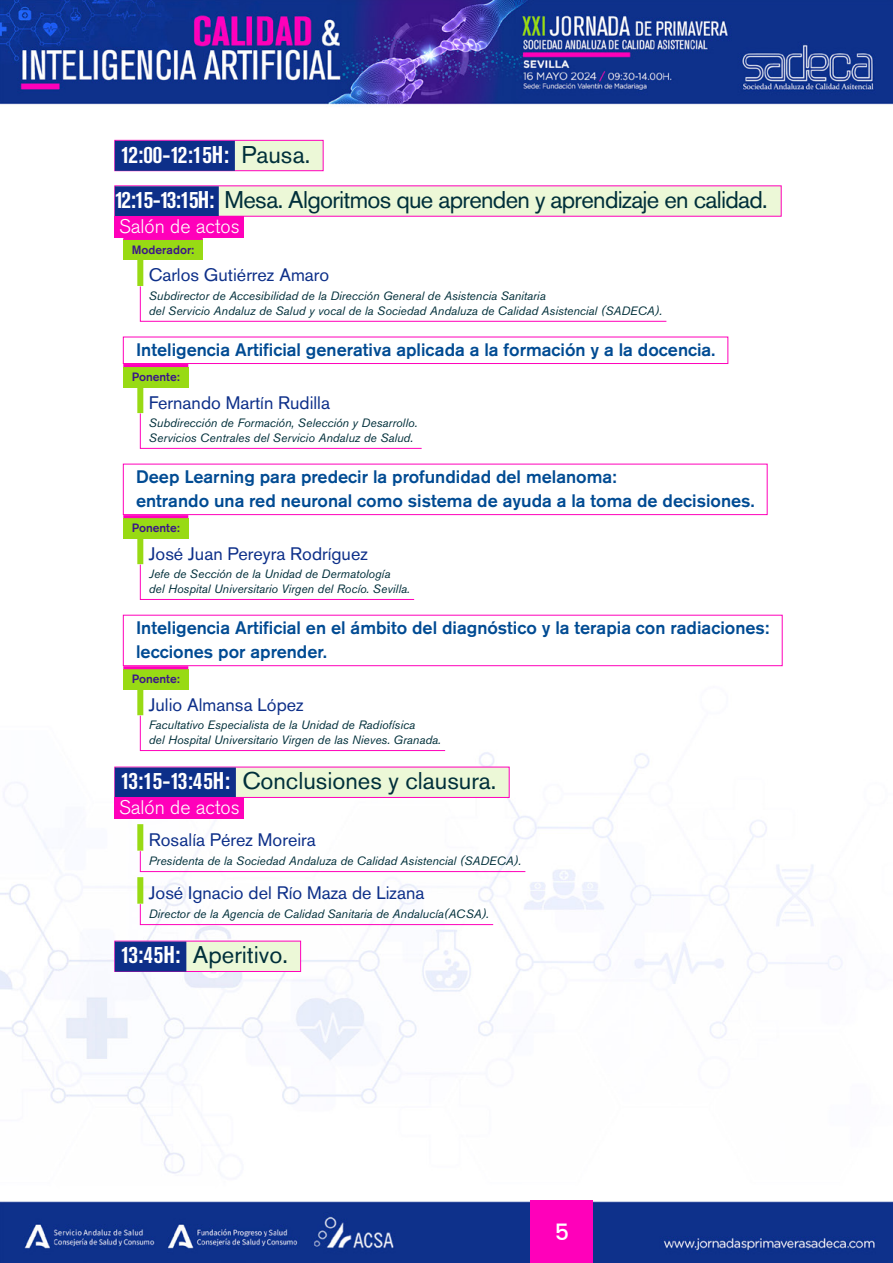
<style>
.page{position:relative;width:893px;height:1263px;background:#fff}
.page>*{position:absolute;margin:0;border:0;box-sizing:border-box;transform-origin:0 0}
.t1{font:24px/45.5px "Akzidenz Grotesk BE";letter-spacing:-.03em;color:#002f3a}
.t2{font:24px "Akzidenz Grotesk BE";color:#002f3a}
.t3{font:500 22.5px "Poppins";color:#fff}
.t4{font:300 19.5px "Akzidenz Grotesk BE";color:#fff}
.t5{font:500 18px/24px "Akzidenz Grotesk BE";color:#004b93}
.t6{font:18px "Akzidenz Grotesk BE";color:#0d2f89}
.t7{font:italic 12px/14.4px "Akzidenz Grotesk BE";color:#002f3a}
.t8{font:500 12px "Akzidenz Grotesk BE";color:#3a1589}
.s1{font-weight:700;font-stretch:condensed;color:#fff}
</style>
<div class="page">
<img style="left:0;top:0;width:893px;height:1263px">
<div style="left:531px;top:1201px;width:62px;height:62px;background:#ff00ba"></div>
<div style="left:114px;top:140px;width:210px;height:31px;background:#ecf8d7;border:1px solid #ff00ba"></div>
<div style="left:115px;top:141px;width:120px;height:30px;background:#0d2f89"></div>
<div style="left:114px;top:185px;width:668px;height:32px;background:#ecf8d7"></div>
<div style="left:115px;top:186px;width:104px;height:30px;background:#0d2f89"></div>
<div style="left:115px;top:216px;width:129px;height:22px;background:#ff00ba"></div>
<div style="left:123px;top:240px;width:80px;height:20px;background:#98da14"></div>
<hr style="left:123px;top:237px;width:80px;height:3px;background:#ff00ba">
<div style="left:137px;top:259px;width:6px;height:27px;background:#98da14"></div>
<svg style="left:140px;top:286px;width:527px;height:36px"></svg>
<div style="left:119px;top:337px;width:609px;height:26px;background:#fff"></div>
<div style="left:123px;top:337px;width:605px;height:27px;border:1px solid #ff00ba"></div>
<div style="left:123px;top:367px;width:65px;height:20px;background:#98da14"></div>
<hr style="left:123px;top:364px;width:65px;height:3px;background:#ff00ba">
<div style="left:137px;top:387px;width:6px;height:26px;background:#98da14"></div>
<svg style="left:140px;top:413px;width:282px;height:36px"></svg>
<div style="left:119px;top:464px;width:648px;height:51px;background:#fff"></div>
<div style="left:123px;top:464px;width:644px;height:51px;border:1px solid #ff00ba"></div>
<div style="left:123px;top:518px;width:65px;height:20px;background:#98da14"></div>
<hr style="left:123px;top:515px;width:65px;height:3px;background:#ff00ba">
<div style="left:137px;top:538px;width:6px;height:26px;background:#98da14"></div>
<svg style="left:140px;top:564px;width:275px;height:36px"></svg>
<div style="left:119px;top:615px;width:663px;height:51px;background:#fff"></div>
<div style="left:123px;top:615px;width:660px;height:51px;border:1px solid #ff00ba"></div>
<div style="left:123px;top:669px;width:65px;height:20px;background:#98da14"></div>
<hr style="left:123px;top:666px;width:65px;height:3px;background:#ff00ba">
<div style="left:137px;top:689px;width:6px;height:26px;background:#98da14"></div>
<svg style="left:140px;top:715px;width:306px;height:36px"></svg>
<div style="left:114px;top:767px;width:396px;height:31px;background:#ecf8d7;border:1px solid #ff00ba"></div>
<div style="left:115px;top:767px;width:121px;height:30px;background:#0d2f89"></div>
<div style="left:115px;top:797px;width:129px;height:22px;background:#ff00ba"></div>
<div style="left:137px;top:824px;width:6px;height:27px;background:#98da14"></div>
<svg style="left:140px;top:850px;width:386px;height:22px"></svg>
<div style="left:137px;top:877px;width:6px;height:27px;background:#98da14"></div>
<svg style="left:140px;top:903px;width:354px;height:22px"></svg>
<div style="left:114px;top:941px;width:187px;height:31px;background:#ecf8d7;border:1px solid #ff00ba"></div>
<div style="left:115px;top:941px;width:71px;height:30px;background:#0d2f89"></div>
<h1 class="t1" style="left:115px;top:132px;width:654px"><span class="s1">12:00-12:15H:</span> Pausa.<br><span class="s1">12:15-13:15H:</span> Mesa. Algoritmos que aprenden y aprendizaje en calidad.</h1>
<h3 class="t4" style="left:119px;top:215px;width:122px">Salón de actos</h3>
<p class="t8" style="left:132px;top:242px;width:64px">Moderador:</p>
<h3 class="t6" style="left:149px;top:264px;width:182px">Carlos Gutiérrez Amaro</h3>
<p class="t7" style="left:149px;top:289px;width:515px">Subdirector de Accesibilidad de la Dirección General de Asistencia Sanitaria<br>del Servicio Andaluz de Salud y vocal de la Sociedad Andaluza de Calidad Asistencial (SADECA).</p>
<h3 class="t5" style="left:136px;top:337px;width:581px">Inteligencia Artificial generativa aplicada a la formación y a la docencia.</h3>
<p class="t8" style="left:132px;top:369px;width:49px">Ponente:</p>
<h3 class="t6" style="left:149px;top:392px;width:183px">Fernando Martín Rudilla</h3>
<p class="t7" style="left:149px;top:416px;width:270px">Subdirección de Formación, Selección y Desarrollo.<br>Servicios Centrales del Servicio Andaluz de Salud.</p>
<h3 class="t5" style="left:136px;top:464px;width:620px">Deep Learning para predecir la profundidad del melanoma:<br>entrando una red neuronal como sistema de ayuda a la toma de decisiones.</h3>
<p class="t8" style="left:132px;top:520px;width:49px">Ponente:</p>
<h3 class="t6" style="left:149px;top:543px;width:221px">José Juan Pereyra Rodríguez</h3>
<p class="t7" style="left:149px;top:567px;width:263px">Jefe de Sección de la Unidad de Dermatología<br>del Hospital Universitario Virgen del Rocío. Sevilla.</p>
<h3 class="t5" style="left:136px;top:615px;width:635px">Inteligencia Artificial en el ámbito del diagnóstico y la terapia con radiaciones: lecciones por aprender.</h3>
<p class="t8" style="left:132px;top:671px;width:49px">Ponente:</p>
<h3 class="t6" style="left:149px;top:694px;width:156px">Julio Almansa López</h3>
<p class="t7" style="left:149px;top:718px;width:294px">Facultativo Especialista de la Unidad de Radiofísica<br>del Hospital Universitario Virgen de las Nieves. Granada.</p>
<h1 class="t2" style="left:121px;top:767px;width:377px"><span class="s1">13:15-13:45H:</span> Conclusiones y clausura.</h1>
<h3 class="t4" style="left:119px;top:796px;width:122px">Salón de actos</h3>
<h3 class="t6" style="left:149px;top:829px;width:168px">Rosalía Pérez Moreira</h3>
<p class="t7" style="left:149px;top:853px;width:374px">Presidenta de la Sociedad Andaluza de Calidad Asistencial (SADECA).</p>
<h3 class="t6" style="left:149px;top:882px;width:277px">José Ignacio del Río Maza de Lizana</h3>
<p class="t7" style="left:149px;top:906px;width:342px">Director de la Agencia de Calidad Sanitaria de Andalucía(ACSA).</p>
<h1 class="t2" style="left:121px;top:941px;width:169px"><span class="s1">13:45H:</span> Aperitivo.</h1>
<h2 class="t3" style="left:555px;top:1218px;width:16px">5</h2>
</div>
